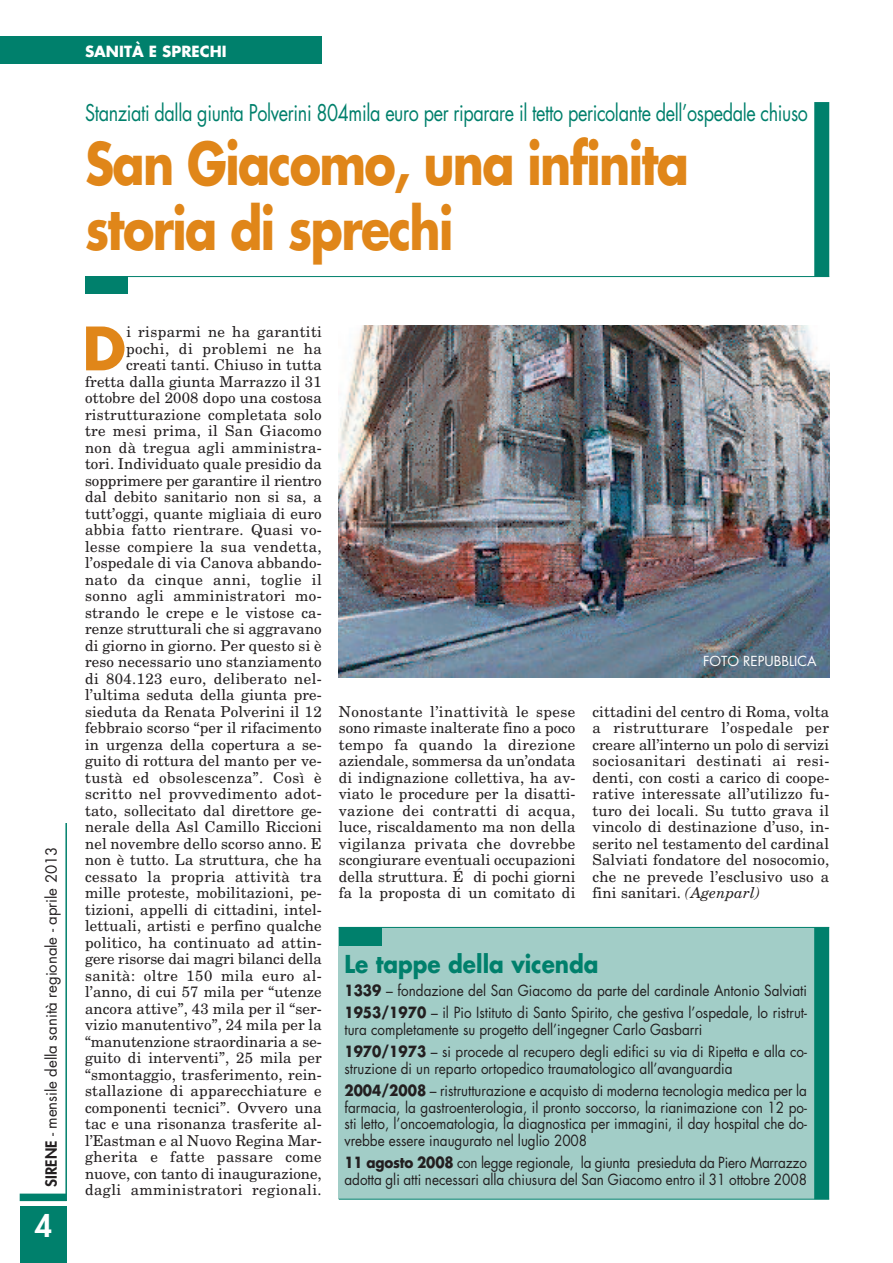
<style>
.page{position:relative;width:893px;height:1263px;background:#fff}
.page>*{position:absolute;margin:0;border:0;box-sizing:border-box;transform-origin:0 0}
.t1{font:700 58.2px "Futura";color:#e08619}
.t2{font:700 57px/64.5px "Futura";letter-spacing:-.035em;color:#e08619;scale:.83 1}
.t3{font:800 30px "Futura";color:#fff}
.t4{font:700 24px "Futura";color:#00806c;scale:.9 1}
.t5{font:22.5px "Futura";letter-spacing:-.02em;color:#00806c;scale:.8 1}
.t6{font:15px/16.5px "New Century Schlbk";letter-spacing:.01em;color:#231f20;text-align:justify}
.t7{font:15px/22.5px "Futura";color:#231f20;scale:.9 1}
.t8{font:15px "Futura";color:#231f20}
.t9{font:700 15px "Futura";color:#fff}
.t10{font:13.5px "Futura";color:#fff}
.s1{font-weight:800}
.s2{font-style:italic}
.s3{font-weight:700}
</style>
<div class="page">
<div style="left:20px;top:1193px;width:46px;height:8px;background:#00806c"></div>
<hr style="left:65px;top:823px;width:2px;height:378px;background:#00806c">
<div style="left:20px;top:1207px;width:47px;height:56px;background:#00806c"></div>
<div style="left:85px;top:276px;width:43px;height:17px;background:#00806c"></div>
<hr style="left:85px;top:276px;width:744px;height:1px;background:#00806c">
<div style="left:814px;top:102px;width:15px;height:175px;background:#00806c"></div>
<div style="left:0;top:37px;width:322px;height:27px;background:#00806c"></div>
<img style="left:339px;top:326px;width:490px;height:351px">
<div style="left:339px;top:928px;width:490px;height:271px;background:#a2cdc7"></div>
<div style="left:339px;top:927px;width:42px;height:18px;background:#00806c"></div>
<div style="left:814px;top:927px;width:15px;height:272px;background:#00806c"></div>
<hr style="left:339px;top:1199px;width:490px;height:1px;background:#00806c">
<hr style="left:339px;top:927px;width:490px;height:1px;background:#00806c">
<p class="t9" style="left:85px;top:44px;width:143px">SANITÀ E SPRECHI</p>
<h3 class="t5" style="left:85px;top:102px;width:905px">Stanziati dalla giunta Polverini 804mila euro per riparare il tetto pericolante dell’ospedale chiuso</h3>
<h2 class="t2" style="left:85px;top:137px;width:729px">San Giacomo, una infinita storia di sprechi</h2>
<p class="t8" style="left:44px;top:1186px;width:341px;rotate:-90deg"><span class="s1">SIRENE</span> - mensile della sanità regionale - aprile 2013</p>
<h3 class="t3" style="left:35px;top:1211px;width:19px">4</h3>
<p class="t6" style="left:85px;top:324px;width:238px;text-align:right">i risparmi ne ha garantiti pochi, di problemi ne ha creati tanti. Chiuso in tutta fretta dalla giunta Marrazzo il 31 ottobre del 2008 dopo una costosa ristrutturazione completata solo tre mesi prima, il San Giacomo non dà tregua agli amministra&shy;tori. Individuato quale presidio da sopprimere per garantire il rientro dal debito sanitario non si sa, a tutt’oggi, quante migliaia di euro abbia fatto rientrare. Quasi vo&shy;lesse compiere la sua vendetta, l’ospedale di via Canova abbando&shy;nato da cinque anni, toglie il sonno agli amministratori mo&shy;strando le crepe e le vistose ca&shy;renze strutturali che si aggravano di giorno in giorno. Per questo si è reso necessario uno stanziamento di 804.123 euro, deliberato nel&shy;l’ultima seduta della giunta pre&shy;sieduta da Renata Polverini il 12 febbraio scorso “per il rifacimento in urgenza della copertura a se&shy;guito di rottura del manto per ve&shy;tustà ed obsolescenza”. Così è scritto nel provvedimento adot&shy;tato, sollecitato dal direttore ge&shy;nerale della Asl Camillo Riccioni nel novembre dello scorso anno. E non è tutto. La struttura, che ha cessato la propria attività tra mille proteste, mobilitazioni, pe&shy;tizioni, appelli di cittadini, intel&shy;lettuali, artisti e perfino qualche politico, ha continuato ad attin&shy;gere risorse dai magri bilanci della sanità: oltre 150 mila euro al&shy;l’anno, di cui 57 mila per “utenze ancora attive”, 43 mila per il “ser&shy;vizio manutentivo”, 24 mila per la “manutenzione straordinaria a se&shy;guito di interventi”, 25 mila per “smontaggio, trasferimento, rein&shy;stallazione di apparecchiature e componenti tecnici”. Ovvero una tac e una risonanza trasferite al&shy;l’Eastman e al Nuovo Regina Mar&shy;gherita e fatte passare come nuove, con tanto di inaugurazione, dagli amministratori regionali.</p>
<h1 class="t1" style="left:82px;top:322px;width:45px">D</h1>
<p class="t10" style="left:703px;top:655px;width:115px">FOTO REPUBBLICA</p>
<p class="t6" style="left:339px;top:703px;width:238px">Nonostante l’inattività le spese sono rimaste inalterate fino a poco tempo fa quando la direzione aziendale, sommersa da un’ondata di indignazione collettiva, ha av&shy;viato le procedure per la disatti&shy;vazione dei contratti di acqua, luce, riscaldamento ma non della vigilanza privata che dovrebbe scongiurare eventuali occupazioni della struttura. É di pochi giorni fa la proposta di un comitato di</p>
<p class="t6" style="left:592px;top:703px;width:238px">cittadini del centro di Roma, volta a ristrutturare l’ospedale per creare all’interno un polo di servizi sociosanitari destinati ai resi&shy;denti, con costi a carico di coope&shy;rative interessate all’utilizzo fu&shy;turo dei locali. Su tutto grava il vincolo di destinazione d’uso, in&shy;serito nel testamento del cardinal Salviati fondatore del nosocomio, che ne prevede l’esclusivo uso a fini sanitari. <span class="s2">(Agenparl)</span></p>
<h3 class="t4" style="left:344px;top:953px;width:284px">Le tappe della vicenda</h3>
<p class="t7" style="left:344px;top:980px;width:515px"><span class="s3">1339</span> – fondazione del San Giacomo da parte del cardinale Antonio Salviati<br><span class="s3">1953/1970</span> – il Pio Istituto di Santo Spirito, che gestiva l’ospedale, lo ristrut-</p>
<p class="t7" style="left:344px;top:1019px;width:515px">tura completamente su progetto dell’ingegner Carlo Gasbarri<br><span class="s3">1970/1973</span> – si procede al recupero degli edifici su via di Ripetta e alla co-</p>
<p class="t7" style="left:344px;top:1058px;width:515px">struzione di un reparto ortopedico traumatologico all’avanguardia<br><span class="s3">2004/2008</span> – ristrutturazione e acquisto di moderna tecnologia medica per la</p>
<p class="t7" style="left:344px;top:1100px;width:515px;line-height:16.5px;text-align:justify">farmacia, la gastroenterologia, il pronto soccorso, la rianimazione con 12 po&shy;sti letto, l’oncoematologia, la diagnostica per immagini, il day hospital che do&shy;vrebbe essere inaugurato nel luglio 2008</p>
<p class="t7" style="left:344px;top:1156px;width:515px;line-height:16.5px"><span class="s3">11 agosto 2008</span> con legge regionale, la giunta presieduta da Piero Marrazzo adotta gli atti necessari alla chiusura del San Giacomo entro il 31 ottobre 2008</p>
</div>
